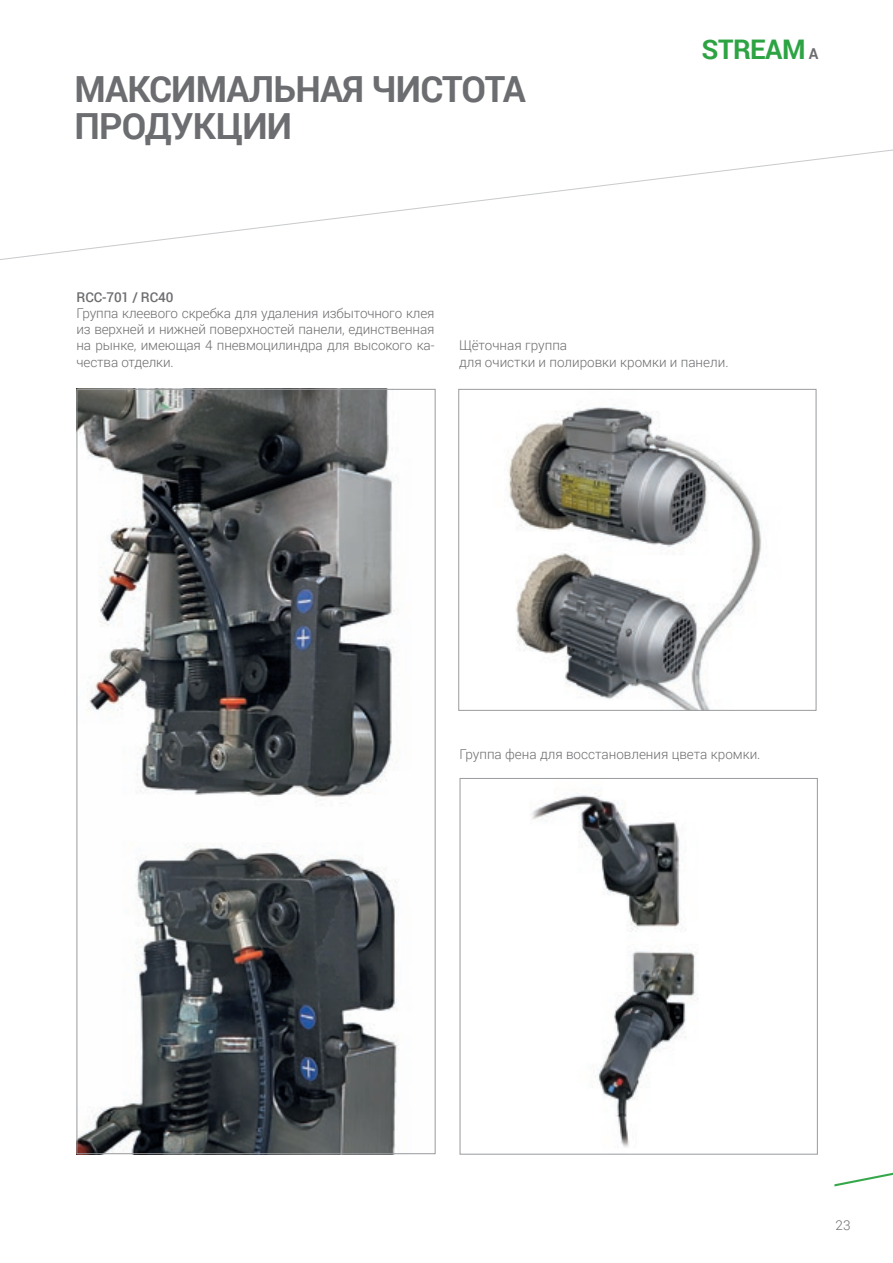
<style>
.page{position:relative;width:893px;height:1263px;background:#fff}
.page>*{position:absolute;margin:0;border:0;box-sizing:border-box;transform-origin:0 0}
.t1{font:700 36px "Roboto";letter-spacing:-.02em;color:#6c6d70}
.t2{font:700 27px "Roboto";letter-spacing:-.02em;color:#2da343}
.t3{font:300 13.5px/16.2px "Roboto";color:#6c6d70;text-align:justify}
.t4{font:500 13.5px "Roboto";letter-spacing:-.01em;color:#6c6d70}
.s1{font-size:15px;color:#6c6d70}
</style>
<div class="page">
<svg style="left:834px;top:1172px;width:59px;height:14px"></svg>
<svg style="left:0;top:149px;width:893px;height:111px"></svg>
<img style="left:79px;top:391px;width:320px;height:761px">
<img style="left:531px;top:793px;width:167px;height:355px">
<div style="left:460px;top:778px;width:358px;height:376px;border:1px solid #999b9e"></div>
<img style="left:507px;top:407px;width:255px;height:302px">
<div style="left:458px;top:389px;width:358px;height:322px;border:1px solid #999b9e"></div>
<p class="t1" style="left:74px;top:63px;width:453px">МАКСИМАЛЬНАЯ ЧИСТОТА</p>
<p class="t1" style="left:74px;top:101px;width:219px">ПРОДУКЦИИ</p>
<p class="t2" style="left:701px;top:30px;width:118px">STREAM <span class="s1">A</span></p>
<p class="t4" style="left:77px;top:287px;width:98px">RCC-701 / RC40</p>
<p class="t3" style="left:77px;top:305px;width:360px">Группа клеевого скребка для удаления избыточного клея из верхней и нижней поверхностей панели, единственная на рынке, имеющая 4 пневмоцилиндра для высокого ка&shy;чества отделки.</p>
<p class="t3" style="left:459px;top:337px;width:110px">Щёточная группа</p>
<p class="t3" style="left:459px;top:353px;width:271px">для очистки и полировки кромки и панели.</p>
<p class="t3" style="left:459px;top:746px;width:303px">Группа фена для восстановления цвета кромки.</p>
<p class="t3" style="left:836px;top:1216px;width:16px">23</p>
</div>
